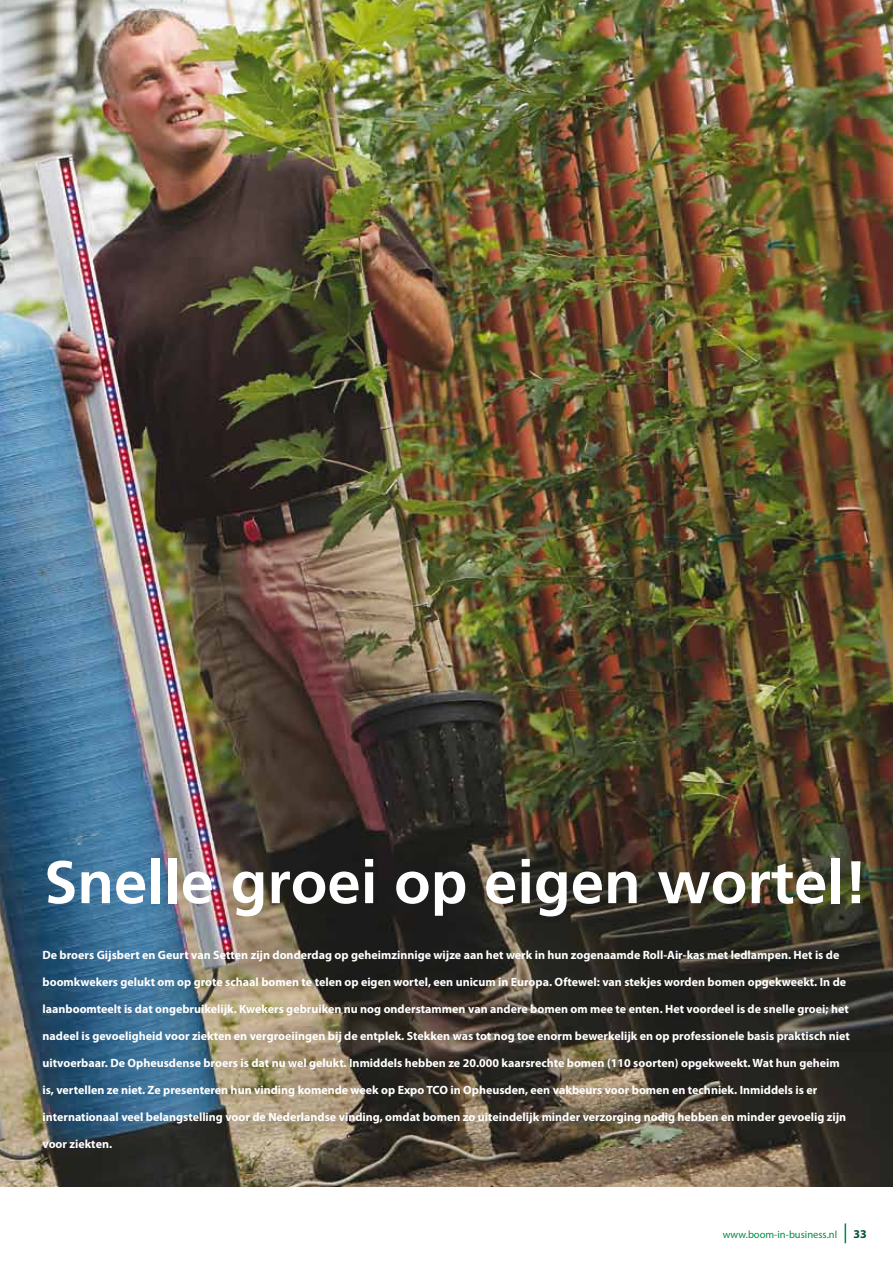
<style>
.page{position:relative;width:893px;height:1263px;background:#fff}
.page>*{position:absolute;margin:0;border:0;box-sizing:border-box;transform-origin:0 0}
.t1{font:700 60px "Frutiger";color:#fff}
.t2{font:700 12px "Myriad Pro";color:#fff}
.t3{font:700 12px "Myriad Pro";color:#00523c}
.t4{font:10.5px "Myriad Pro";color:#008b45}
</style>
<div class="page">
<svg style="left:845px;top:1223px;width:1px;height:20px"></svg>
<img style="left:0;top:0;width:893px;height:1186px">
<h1 class="t1" style="left:44px;top:847px;width:825px">Snelle groei op eigen wortel!</h1>
<p class="t2" style="left:43px;top:947px;width:798px">De broers Gijsbert en Geurt van Setten zijn donderdag op geheimzinnige wijze aan het werk in hun zogenaamde Roll-Air-kas met ledlampen. Het is de</p>
<p class="t2" style="left:43px;top:974px;width:805px">boomkwekers gelukt om op grote schaal bomen te telen op eigen wortel, een unicum in Europa. Oftewel: van stekjes worden bomen opgekweekt. In de</p>
<p class="t2" style="left:43px;top:1001px;width:808px">laanboomteelt is dat ongebruikelijk. Kwekers gebruiken nu nog onderstammen van andere bomen om mee te enten. Het voordeel is de snelle groei; het</p>
<p class="t2" style="left:43px;top:1028px;width:809px">nadeel is gevoeligheid voor ziekten en vergroeiingen bij de entplek. Stekken was tot nog toe enorm bewerkelijk en op professionele basis praktisch niet</p>
<p class="t2" style="left:43px;top:1055px;width:799px">uitvoerbaar. De Opheusdense broers is dat nu wel gelukt. Inmiddels hebben ze 20.000 kaarsrechte bomen (110 soorten) opgekweekt. Wat hun geheim</p>
<p class="t2" style="left:43px;top:1082px;width:776px">is, vertellen ze niet. Ze presenteren hun vinding komende week op Expo TCO in Opheusden, een vakbeurs voor bomen en techniek. Inmiddels is er</p>
<p class="t2" style="left:43px;top:1109px;width:805px">internationaal veel belangstelling voor de Nederlandse vinding, omdat bomen zo uiteindelijk minder verzorging nodig hebben en minder gevoelig zijn</p>
<p class="t2" style="left:43px;top:1136px;width:71px">voor ziekten.</p>
<p class="t4" style="left:723px;top:1228px;width:116px">www.boom-in-business.nl</p>
<p class="t3" style="left:853px;top:1226px;width:15px">33</p>
</div>
